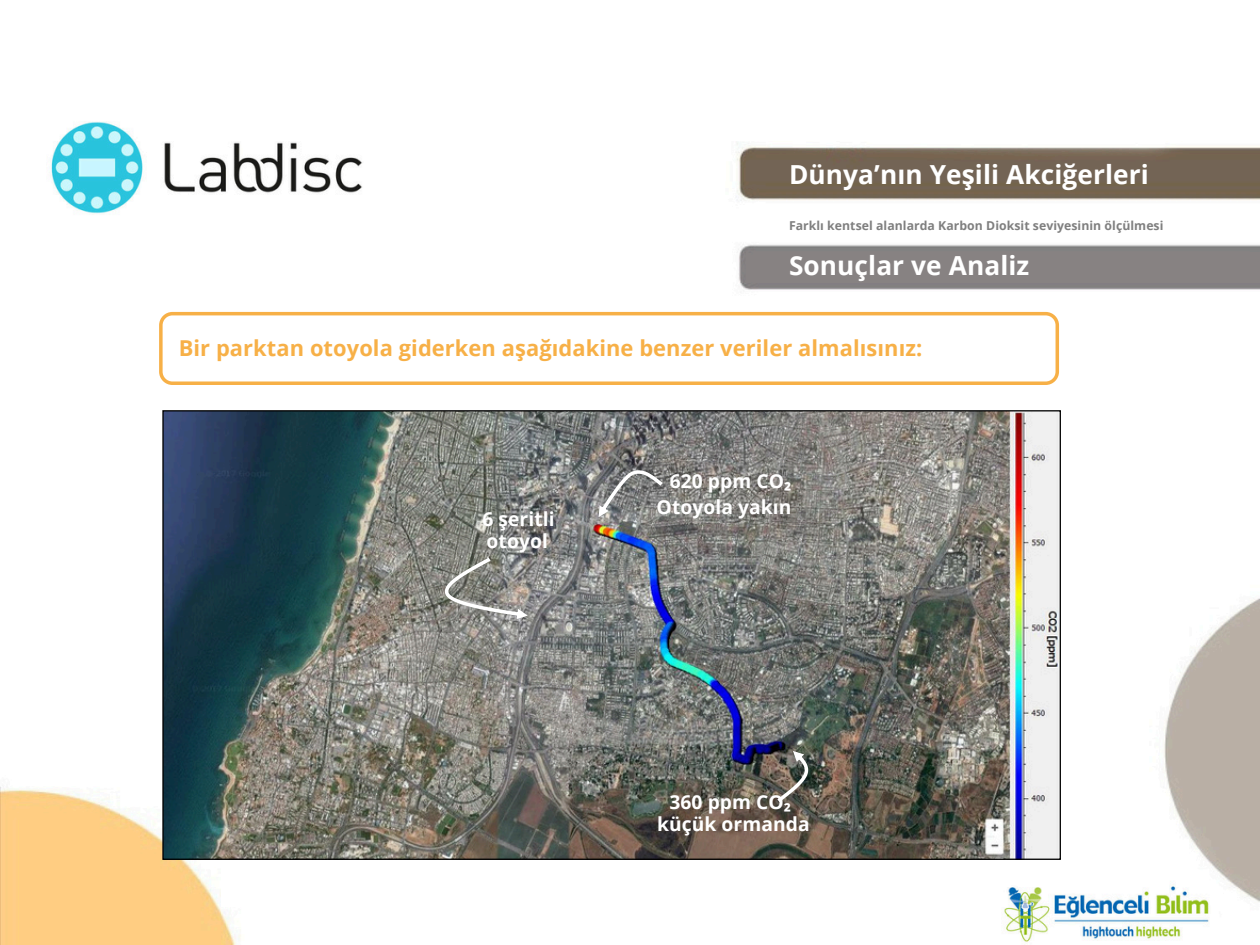
<style>
.page{position:relative;width:1260px;height:945px;background:#fff}
.page>*{position:absolute;margin:0;border:0;box-sizing:border-box;transform-origin:0 0}
.t1{font:700 26.25px "Open Sans";letter-spacing:.005em;color:#fff}
.t2{font:700 21.88px "Open Sans";letter-spacing:.005em;color:#f7b047}
.t3{font:700 19.25px/26.2px "Open Sans";letter-spacing:.005em;color:#fff;text-align:right}
.t4{font:700 12.25px "Open Sans";letter-spacing:.005em;color:#7f7f7f}
.s1{font-family:"Noto Sans"}
</style>
<div class="page">
<img style="left:0;top:121px;width:1260px;height:824px">
<img style="left:164px;top:412px;width:895px;height:446px">
<div style="left:161px;top:314px;width:896px;height:69px;background:#fff;border-radius:12px"></div>
<div style="left:159px;top:312px;width:900px;height:73px;border:3px solid #f7b047;border-radius:12px"></div>
<svg style="left:599px;top:470px;width:64px;height:47px"></svg>
<svg style="left:445px;top:558px;width:83px;height:61px"></svg>
<svg style="left:777px;top:751px;width:31px;height:51px"></svg>
<h3 class="t1" style="left:789px;top:156px;width:361px">Dünya’nın Yeşili Akciğerleri</h3>
<h3 class="t4" style="left:789px;top:217px;width:376px">Farklı kentsel alanlarda Karbon Dioksit seviyesinin ölçülmesi</h3>
<h3 class="t1" style="left:789px;top:247px;width:242px">Sonuçlar ve Analiz</h3>
<h1 class="t2" style="left:179px;top:333px;width:745px">Bir parktan otoyola giderken aşağıdakine benzer veriler almalısınız:</h1>
<p class="t3" style="left:482px;top:505px;width:74px">6 şeritli</p>
<p class="t3" style="left:487px;top:528px;width:63px">otoyol</p>
<h2 class="t3" style="left:657px;top:467px;width:136px">620 ppm CO<span class="s1">₂<br></span>Otoyola yakın</h2>
<p class="t3" style="left:669px;top:788px;width:123px">360 ppm CO<span class="s1">₂</span></p>
<p class="t3" style="left:657px;top:811px;width:154px">küçük ormanda</p>
</div>
